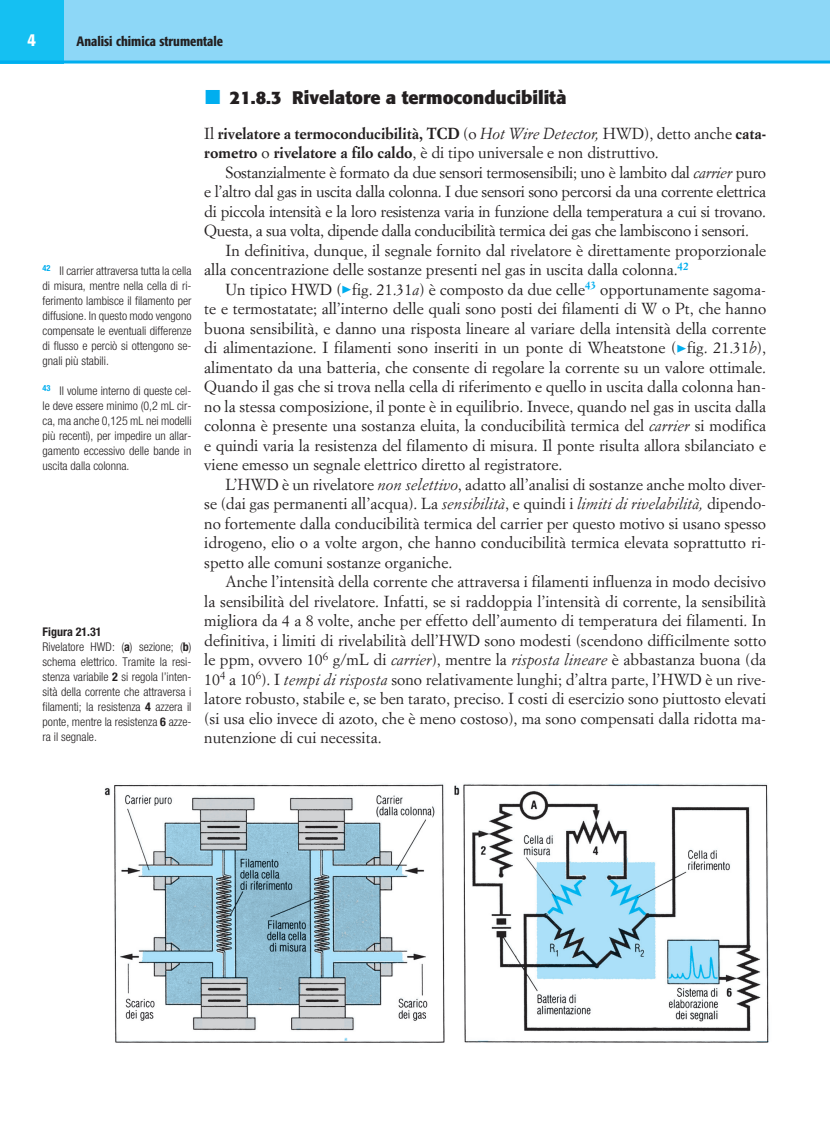
<style>
.page{position:relative;width:830px;height:1127px;background:#fff}
.page>*{position:absolute;margin:0;border:0;box-sizing:border-box;transform-origin:0 0}
.t1{font:700 18px "Formata";color:#231f20}
.t2{font:500 condensed 18px "Formata";color:#fff}
.t3{font:15.75px/19.5px "Simoncini Garamond";color:#231f20;text-align:justify}
.t4{font:700 15.75px/19.5px "Simoncini Garamond";color:#231f20}
.t5{font:500 condensed 13.5px "Formata";color:#231f20}
.t6{font:300 condensed 12px/15px "Helvetica Neue";color:#231f20;text-align:justify}
.s1{font-weight:700}
.s2{font-weight:400}
.s3{font-weight:400;font-style:italic}
.s4{font-style:italic}
.s5{color:#00aeef}
</style>
<div class="page">
<div style="left:0;top:0;width:829px;height:62px;background:#8dd7f7"></div>
<div style="left:0;top:0;width:64px;height:63px;background:#15c0f2"></div>
<hr style="left:0;top:61px;width:829px;height:3px;background:#00aeef">
<img style="left:104px;top:783px;width:665px;height:260px">
<p class="t2" style="left:28px;top:28px;width:10px">4</p>
<p class="t5" style="left:77px;top:33px;width:148px">Analisi chimica strumentale</p>
<p class="t6" style="left:43px;top:263px;width:150px"><sup>42</sup> Il carrier attraversa tutta la cella di misura, mentre nella cella di ri&shy;ferimento lambisce il filamento per diffusione. In questo modo vengono compensate le eventuali differenze di flusso e perciò si ottengono se&shy;gnali più stabili.</p>
<p class="t6" style="left:43px;top:383px;width:150px"><sup>43</sup> Il volume interno di queste cel&shy;le deve essere minimo (0,2 mL cir&shy;ca, ma anche 0,125 mL nei modelli più recenti), per impedire un allar&shy;gamento eccessivo delle bande in uscita dalla colonna.</p>
<p class="t6" style="left:43px;top:624px;width:150px;text-align:left"><span class="s1">Figura 21.31<br></span>Rivelatore HWD: (<span class="s1">a</span>) sezione; (<span class="s1">b</span>) schema elettrico. Tramite la resi&shy;stenza variabile <span class="s1">2</span> si regola l’inten&shy;sità della corrente che attraversa i filamenti; la resistenza <span class="s1">4</span> azzera il ponte, mentre la resistenza <span class="s1">6</span> azze&shy;ra il segnale.</p>
<p class="t1" style="left:230px;top:87px;width:338px">21.8.3 Rivelatore a termoconducibilità</p>
<p class="t4" style="left:204px;top:124px;width:563px"><span class="s2">Il</span> rivelatore a termoconducibilità, TCD <span class="s2">(o</span> <span class="s3">Hot Wire Detector,</span> <span class="s2">HWD), detto anche</span> cata‑ rometro <span class="s2">o</span> rivelatore a filo caldo<span class="s2">, è di tipo universale e non distruttivo.</span></p>
<p class="t3" style="left:204px;top:162px;width:563px;text-indent:21px">Sostanzialmente è formato da due sensori termosensibili; uno è lambito dal <span class="s4">carrier</span> puro e l’altro dal gas in uscita dalla colonna. I due sensori sono percorsi da una corrente elettrica di piccola intensità e la loro resistenza varia in funzione della temperatura a cui si trovano.<br>Questa, a sua volta, dipende dalla conducibilità termica dei gas che lambiscono i sensori.</p>
<p class="t3" style="left:204px;top:240px;width:563px;text-indent:21px">In definitiva, dunque, il segnale fornito dal rivelatore è direttamente proporzionale alla concentrazione delle sostanze presenti nel gas in uscita dalla colonna.<sup>42</sup></p>
<p class="t3" style="left:204px;top:279px;width:563px;text-indent:21px">Un tipico HWD (<span class="s5">◆</span>fig. 21.31<span class="s4">a</span>) è composto da due celle<sup>43</sup> opportunamente sagoma&shy;te e termostatate; all’interno delle quali sono posti dei filamenti di W o Pt, che hanno buona sensibilità, e danno una risposta lineare al variare della intensità della corrente di alimentazione. I filamenti sono inseriti in un ponte di Wheatstone (<span class="s5">◆</span>fig. 21.31<span class="s4">b</span>), alimentato da una batteria, che consente di regolare la corrente su un valore ottimale.<br>Quando il gas che si trova nella cella di riferimento e quello in uscita dalla colonna han&shy;no la stessa composizione, il ponte è in equilibrio. Invece, quando nel gas in uscita dalla colonna è presente una sostanza eluita, la conducibilità termica del <span class="s4">carrier</span> si modifica e quindi varia la resistenza del filamento di misura. Il ponte risulta allora sbilanciato e viene emesso un segnale elettrico diretto al registratore.</p>
<p class="t3" style="left:204px;top:474px;width:563px;text-indent:21px">L’HWD è un rivelatore <span class="s4">non selettivo</span>, adatto all’analisi di sostanze anche molto diver&shy;se (dai gas permanenti all’acqua). La <span class="s4">sensibilità</span>, e quindi i <span class="s4">limiti di rivelabilità,</span> dipendo&shy;no fortemente dalla conducibilità termica del carrier per questo motivo si usano spesso idrogeno, elio o a volte argon, che hanno conducibilità termica elevata soprattutto ri&shy;spetto alle comuni sostanze organiche.</p>
<p class="t3" style="left:204px;top:572px;width:563px;text-indent:21px">Anche l’intensità della corrente che attraversa i filamenti influenza in modo decisivo la sensibilità del rivelatore. Infatti, se si raddoppia l’intensità di corrente, la sensibilità migliora da 4 a 8 volte, anche per effetto dell’aumento di temperatura dei filamenti. In definitiva, i limiti di rivelabilità dell’HWD sono modesti (scendono difficilmente sotto le ppm, ovvero 10<sup>6</sup> g/mL di <span class="s4">carrier</span>), mentre la <span class="s4">risposta lineare</span> è abbastanza buona (da 10<sup>4</sup> a 10<sup>6</sup>). I <span class="s4">tempi di risposta</span> sono relativamente lunghi; d’altra parte, l’HWD è un rive&shy;latore robusto, stabile e, se ben tarato, preciso. I costi di esercizio sono piuttosto elevati (si usa elio invece di azoto, che è meno costoso), ma sono compensati dalla ridotta ma&shy;nutenzione di cui necessita.</p>
</div>
